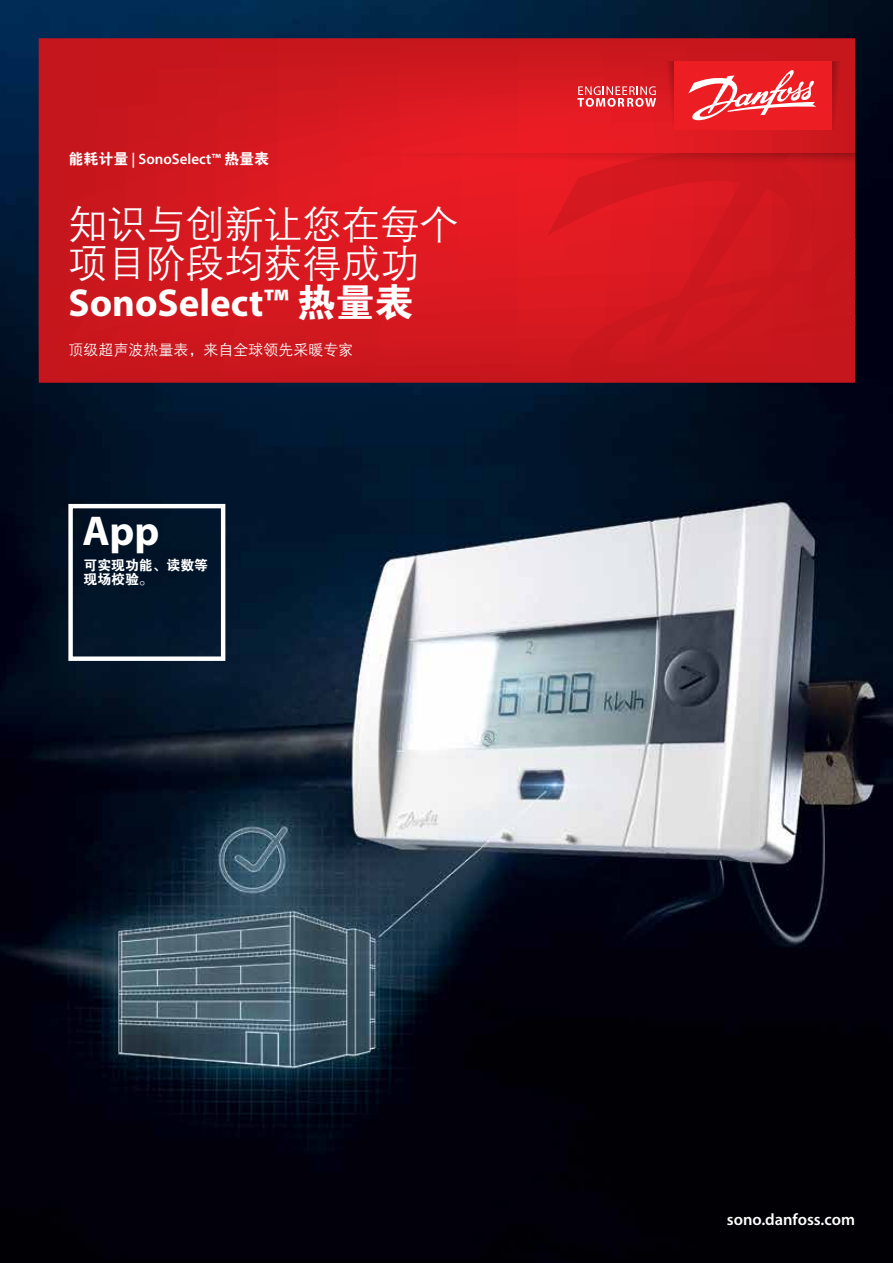
<style>
.page{position:relative;width:893px;height:1263px;background:#fff}
.page>*{position:absolute;margin:0;border:0;box-sizing:border-box;transform-origin:0 0}
.t1{font:700 41.85px "Myriad Pro";color:#fff}
.t2{font:39px/39px "FZZDXJW GB1 0";color:#fff}
.t3{font:700 39px "Myriad Pro";color:#fff}
.t4{font:600 16.5px "Myriad Pro";color:#fff}
.t5{font:15px "FZZDXJW GB1 0";color:#fff}
.t6{font:600 15px "Myriad Pro";color:#fff}
.t7{font:13.8px/13.8px "FZDHTJW GB1 0";color:#fff}
.s1{font-family:"FZDHTJW GB1 0";font-weight:400}
</style>
<div class="page">
<img style="left:0;top:0;width:893px;height:1263px">
<svg style="left:39px;top:38px;width:816px;height:345px;background:#d2181f"></svg>
<svg style="left:547px;top:166px;width:308px;height:217px;background:#d0171e"></svg>
<svg style="left:832px;top:61px;width:13px;height:69px"></svg>
<svg style="left:662px;top:61px;width:12px;height:69px"></svg>
<svg style="left:358px;top:153px;width:497px;height:13px;background:#d4181f"></svg>
<div style="left:674px;top:61px;width:158px;height:69px;background:#ed1d24"></div>
<svg style="left:577px;top:86px;width:79px;height:21px;background:#e8676c"></svg>
<svg style="left:688px;top:70px;width:128px;height:51px"></svg>
<div style="left:68px;top:504px;width:157px;height:157px;border:4px solid #fff"></div>
<p class="t6" style="left:68px;top:149px;width:202px"><span class="s1">能耗计量</span> | SonoSelect™ <span class="s1">热量表</span></p>
<p class="t2" style="left:68px;top:206px;width:391px">知识与创新让您在每个项目阶段均获得成功</p>
<p class="t3" style="left:68px;top:278px;width:347px">SonoSelect™ <span class="s1">热量表</span></p>
<p class="t5" style="left:68px;top:342px;width:286px">顶级超声波热量表，来自全球领先采暖专家</p>
<p class="t1" style="left:82px;top:504px;width:79px">App</p>
<p class="t7" style="left:84px;top:559px;width:126px">可实现功能、读数等现场校验。</p>
<p class="t4" style="left:727px;top:1209px;width:130px">sono.danfoss.com</p>
</div>
